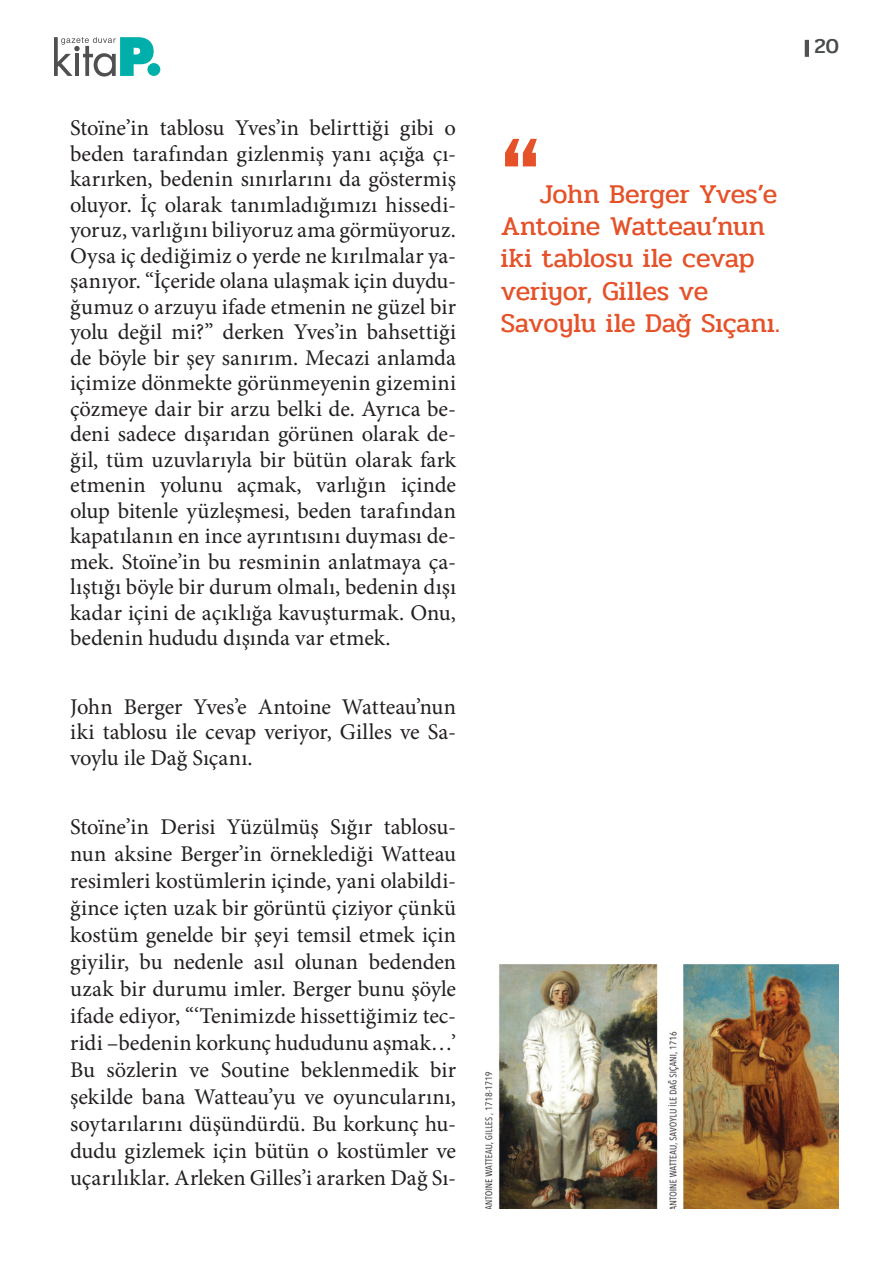
<style>
.page{position:relative;width:893px;height:1263px;background:#fff}
.page>*{position:absolute;margin:0;border:0;box-sizing:border-box;transform-origin:0 0}
.SPOT{font:90px "Akzidenz Grotesk BE Extracondense";color:#e55128}
.SPOT-2{font:27px/32.4px "Pridi";letter-spacing:-.01em;color:#e55128}
.METIN{font:22.5px/25.5px "Minion Pro";color:#231f20;text-align:justify}
.t1{font:500 21px "Pridi";color:#484b4c}
</style>
<div class="page">
<svg style="left:54px;top:37px;width:100px;height:40px"></svg>
<div style="left:147px;top:63px;width:13px;height:13px;background:#00afaa;border-radius:50%"></div>
<hr style="left:805px;top:40px;width:4px;height:17px;background:#505050">
<img style="left:485px;top:964px;width:354px;height:245px">
<p class="METIN" style="left:70px;top:116px;width:387px">Stoïne’in tablosu Yves’in belirttiği gibi o beden tarafından gizlenmiş yanı açığa çı&shy;karırken, bedenin sınırlarını da göstermiş oluyor. İç olarak tanımladığımızı hissedi&shy;yoruz, varlığını biliyoruz ama görmüyoruz.<br>Oysa iç dediğimiz o yerde ne kırılmalar ya&shy;şanıyor. “İçeride olana ulaşmak için duydu&shy;ğumuz o arzuyu ifade etmenin ne güzel bir yolu değil mi?” derken Yves’in bahsettiği de böyle bir şey sanırım. Mecazi anlamda içimize dönmekte görünmeyenin gizemini çözmeye dair bir arzu belki de. Ayrıca be&shy;deni sadece dışarıdan görünen olarak de&shy;ğil, tüm uzuvlarıyla bir bütün olarak fark etmenin yolunu açmak, varlığın içinde olup bitenle yüzleşmesi, beden tarafından kapatılanın en ince ayrıntısını duyması de&shy;mek. Stoïne’in bu resminin anlatmaya ça&shy;lıştığı böyle bir durum olmalı, bedenin dışı kadar içini de açıklığa kavuşturmak. Onu, bedenin hududu dışında var etmek.</p>
<p class="METIN" style="left:70px;top:694px;width:387px">John Berger Yves’e Antoine Watteau’nun iki tablosu ile cevap veriyor, Gilles ve Sa&shy;voylu ile Dağ Sıçanı.</p>
<p class="METIN" style="left:70px;top:813px;width:387px;line-height:27px">Stoïne’in Derisi Yüzülmüş Sığır tablosu&shy;nun aksine Berger’in örneklediği Watteau resimleri kostümlerin içinde, yani olabildi&shy;ğince içten uzak bir görüntü çiziyor çünkü kostüm genelde bir şeyi temsil etmek için giyilir, bu nedenle asıl olunan bedenden uzak bir durumu imler. Berger bunu şöyle ifade ediyor, “‘Tenimizde hissettiğimiz tec&shy;ridi –bedenin korkunç hududunu aşmak…’ Bu sözlerin ve Soutine beklenmedik bir şekilde bana Watteau’yu ve oyuncularını, soytarılarını düşündürdü. Bu korkunç hu&shy;dudu gizlemek için bütün o kostümler ve uçarılıklar. Arleken Gilles’i ararken Dağ Sı-</p>
<p class="SPOT" style="left:501px;top:119px;width:41px">“</p>
<p class="SPOT-2" style="left:501px;top:178px;width:281px;text-indent:39px">John Berger Yves’e<br>Antoine Watteau’nun iki tablosu ile cevap veriyor, Gilles ve<br>Savoylu ile Dağ Sıçanı.</p>
<p class="t1" style="left:814px;top:31px;width:26px">20</p>
</div>
